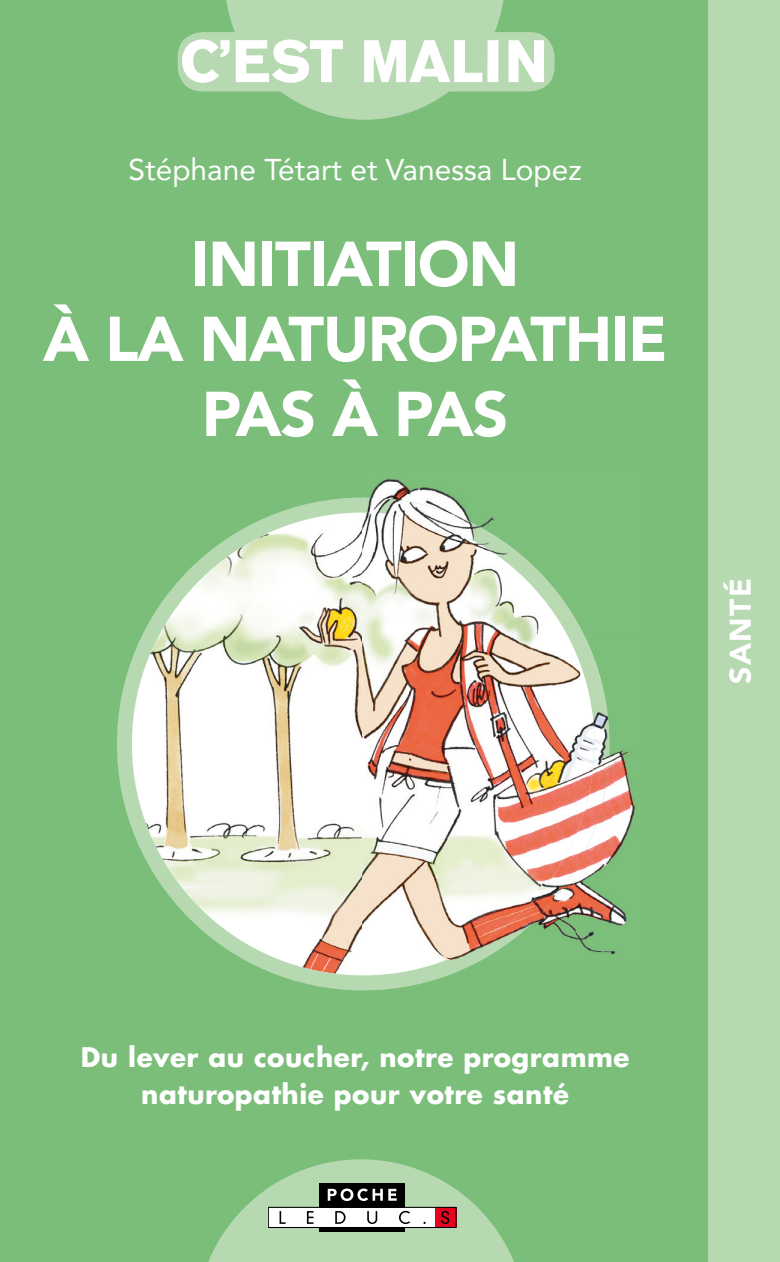
<style>
.page{position:relative;width:780px;height:1262px;background:#fff}
.page>*{position:absolute;margin:0;border:0;box-sizing:border-box;transform-origin:0 0}
.t1{font:900 62.5px/75px "Avenir";letter-spacing:-.02em;color:#fff;text-align:center}
.t2{font:700 59.25px "AG Old Face";letter-spacing:.01em;color:#fff}
.t3{font:30px "Avenir";color:#fff}
.t4{font:900 30px "Avenir";letter-spacing:.05em;color:#fff}
.t5{font:700 26.25px/37.5px "Futura Std";letter-spacing:.02em;color:#fff;text-align:center}
</style>
<div class="page">
<div style="left:0;top:0;width:780px;height:1261px;background:#7bbe7a"></div>
<div style="left:708px;top:0;width:72px;height:1261px;background:#b7d9b1"></div>
<svg style="left:225px;top:0;width:280px;height:120px"></svg>
<div style="left:178px;top:32px;width:376px;height:59px;background:#b7d9b1;border-radius:25px"></div>
<svg style="left:209px;top:1159px;width:305px;height:102px"></svg>
<hr style="left:319px;top:1227px;width:86px;height:4px;background:#000">
<svg style="left:117px;top:497px;width:361px;height:493px"></svg>
<img style="left:370px;top:479px;width:82px;height:18px">
<img style="left:594px;top:732px;width:42px;height:223px">
<img style="left:362px;top:575px;width:232px;height:387px">
<img style="left:362px;top:497px;width:180px;height:78px">
<img style="left:520px;top:574px;width:72px;height:78px">
<img style="left:527px;top:652px;width:82px;height:276px">
<img style="left:441px;top:906px;width:86px;height:56px">
<h2 class="t2" style="left:180px;top:26px;width:369px">C’EST MALIN</h2>
<p class="t3" style="left:128px;top:145px;width:454px">Stéphane Tétart et Vanessa Lopez</p>
<h1 class="t1" style="left:43px;top:225px;width:626px">INITIATION<br>À LA NATUROPATHIE<br>PAS À PAS</h1>
<p class="t4" style="left:714px;top:684px;width:108px;rotate:-90deg">SANTÉ</p>
<p class="t5" style="left:81px;top:1038px;width:550px">Du lever au coucher, notre programme naturopathie pour votre santé</p>
</div>
